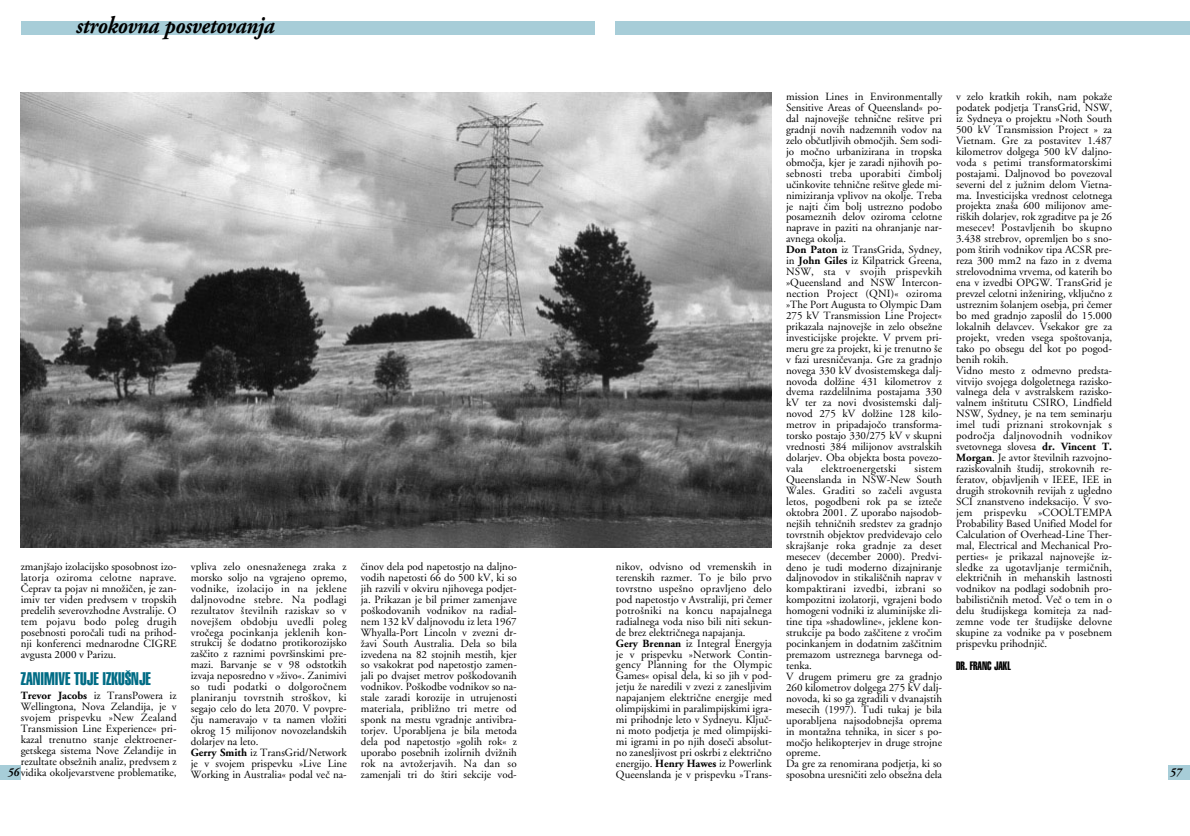
<style>
.page{position:relative;width:1190px;height:836px;background:#fff}
.page>*{position:absolute;margin:0;border:0;box-sizing:border-box;transform-origin:0 0}
.t1{font:italic 700 24px "Adobe Garamond";letter-spacing:-.015em;color:#000;scale:.9 1}
.t2{font:18px "Helvetica Extra Compressed";color:#006c85}
.t3{font:12px "Helvetica Extra Compressed";color:#000}
.t4{font:italic 700 12px "Adobe Garamond";color:#000;scale:.9 1}
.t5{font:11px/10.9px "Adobe Garamond";color:#000}
.t6{font:11px "Adobe Garamond";letter-spacing:.02em;color:#000}
.s1{font-weight:700}
.s2{font-weight:700;font-style:italic;font-size:12px}
</style>
<div class="page">
<div style="left:616px;top:21px;width:574px;height:14px;background:#a7cdd8"></div>
<div style="left:1169px;top:765px;width:21px;height:15px;background:#a7cdd8"></div>
<div style="left:21px;top:21px;width:573px;height:14px;background:#a7cdd8"></div>
<div style="left:0;top:765px;width:21px;height:15px;background:#a7cdd8"></div>
<img style="left:21px;top:92px;width:751px;height:456px">
<h1 class="t1" style="left:75px;top:16px;width:222px">strokovna posvetovanja</h1>
<p class="t5" style="left:21px;top:562px;width:158px;text-align:justify">zmanjπajo izolacijsko sposobnost izo&shy;latorja oziroma celotne naprave. »eprav ta pojav ni mnoæiËen, je zan&shy;imiv ter viden predvsem v tropskih predelih severovzhodne Avstralije. O tem pojavu bodo poleg drugih posebnosti poroËali tudi na prihod&shy;nji konferenci mednarodne CIGRE avgusta 2000 v Parizu.</p>
<h2 class="t2" style="left:21px;top:673px;width:132px">ZANIMIVE TUJE IZKU©NJE</h2>
<p class="t5" style="left:21px;top:691px;width:157px;text-align:justify"><span class="s1">Trevor Jacobs</span> iz TransPowera iz Wellingtona, Nova Zelandija, je v svojem prispevku flNew Zealand Transmission Line Experience« pri&shy;kazal trenutno stanje elektroener&shy;getskega sistema Nove Zelandije in rezultate obseænih analiz, predvsem z</p>
<p class="t5" style="left:7px;top:768px;width:171px"><span class="s2">56</span>vidika okoljevarstvene problematike,</p>
<p class="t5" style="left:191px;top:562px;width:158px">vpliva zelo onesnaæenega zraka z morsko soljo na vgrajeno opremo, vodnike, izolacijo in na jeklene daljnovodne stebre. Na podlagi rezultatov πtevilnih raziskav so v novejπem obdobju uvedli poleg vroËega pocinkanja jeklenih kon&shy;strukcij πe dodatno protikorozijsko zaπËito z raznimi povrπinskimi pre&shy;mazi. Barvanje se v 98 odstotkih izvaja neposredno v flæivo«. Zanimivi so tudi podatki o dolgoroËnem planiranju tovrstnih stroπkov, ki segajo celo do leta 2070. V povpre-Ëju nameravajo v ta namen vloæiti okrog 15 milijonov novozelandskih dolarjev na leto.<br><span class="s1">Gerry Smith</span> iz TransGrid/Network je v svojem prispevku flLive Line Working in Australia« podal veË na-</p>
<p class="t5" style="left:361px;top:562px;width:158px;text-align:justify">Ëinov dela pod napetostjo na daljno&shy;vodih napetosti 66 do 500 kV, ki so jih razvili v okviru njihovega podjet&shy;ja. Prikazan je bil primer zamenjave poπkodovanih vodnikov na radial&shy;nem 132 kV daljnovodu iz leta 1967<br>Whyalla-Port Lincoln v zvezni dr&shy;æavi South Australia. Dela so bila izvedena na 82 stojnih mestih, kjer so vsakokrat pod napetostjo zamen&shy;jali po dvajset metrov poπkodovanih vodnikov. Poπkodbe vodnikov so na&shy;stale zaradi korozije in utrujenosti materiala, pribliæno tri metre od sponk na mestu vgradnje antivibra&shy;torjev. Uporabljena je bila metoda dela pod napetostjo flgolih rok« z uporabo posebnih izolirnih dviænih rok na avtoæerjavih. Na dan so zamenjali tri do πtiri sekcije vod-</p>
<p class="t5" style="left:616px;top:562px;width:158px">nikov, odvisno od vremenskih in terenskih razmer. To je bilo prvo tovrstno uspeπno opravljeno delo pod napetostjo v Avstraliji, pri Ëemer potroπniki na koncu napajalnega radialnega voda niso bili niti sekun&shy;de brez elektriËnega napajanja.<br><span class="s1">Gery Brennan</span> iz Integral Energyja je v prispevku flNetwork Contin&shy;gency Planning for the Olympic Games« opisal dela, ki so jih v pod&shy;jetju æe naredili v zvezi z zanesljivim napajanjem elektriËne energije med olimpijskimi in paralimpijskimi igra&shy;mi prihodnje leto v Sydneyu. KljuË&shy;ni moto podjetja je med olimpijski&shy;mi igrami in po njih doseËi absolut&shy;no zanesljivost pri oskrbi z elektriËno energijo. <span class="s1">Henry Hawes</span> iz Powerlink Queenslanda je v prispevku flTrans-</p>
<p class="t5" style="left:786px;top:92px;width:158px">mission Lines in Environmentally Sensitive Areas of Queensland« po&shy;dal najnovejπe tehniËne reπitve pri gradnji novih nadzemnih vodov na zelo obËutljivih obmoËjih. Sem sodi&shy;jo moËno urbanizirana in tropska obmoËja, kjer je zaradi njihovih po&shy;sebnosti treba uporabiti Ëimbolj uËinkovite tehniËne reπitve glede mi&shy;nimiziranja vplivov na okolje. Treba je najti Ëim bolj ustrezno podobo posameznih delov oziroma celotne naprave in paziti na ohranjanje nar&shy;avnega okolja.<br><span class="s1">Don Paton</span> iz TransGrida, Sydney, in <span class="s1">John Giles</span> iz Kilpatrick Greena, NSW, sta v svojih prispevkih flQueensland and NSW Intercon&shy;nection Project (QNI)« oziroma flThe Port Augusta to Olympic Dam 275 kV Transmission Line Project« prikazala najnovejπe in zelo obseæne investicijske projekte. V prvem pri&shy;meru gre za projekt, ki je trenutno πe v fazi uresniËevanja. Gre za gradnjo novega 330 kV dvosistemskega dalj&shy;novoda dolæine 431 kilometrov z dvema razdelilnima postajama 330 kV ter za novi dvosistemski dalj&shy;novod 275 kV dolæine 128 kilo&shy;metrov in pripadajoËo transforma&shy;torsko postajo 330/275 kV v skupni vrednosti 384 milijonov avstralskih dolarjev. Oba objekta bosta povezo&shy;vala</p>
<p class="t6" style="left:821px;top:464px;width:77px">elektroenergetski</p>
<p class="t5" style="left:786px;top:464px;width:158px;text-indent:129px">sistem<br>Queenslanda in NSW-New South<br>Wales. Graditi so zaËeli avgusta letos, pogodbeni rok pa se izteËe oktobra 2001. Z uporabo najsodob&shy;nejπih tehniËnih sredstev za gradnjo tovrstnih objektov predvidevajo celo skrajπanje roka gradnje za deset mesecev (december 2000). Predvi&shy;deno je tudi moderno dizajniranje daljnovodov in stikaliπËnih naprav v kompaktirani izvedbi, izbrani so kompozitni izolatorji, vgrajeni bodo homogeni vodniki iz aluminijske zli&shy;tine tipa flshadowline«, jeklene kon&shy;strukcije pa bodo zaπËitene z vroËim pocinkanjem in dodatnim zaπËitnim premazom ustreznega barvnega od&shy;tenka.<br>V drugem primeru gre za gradnjo<br>260 kilometrov dolgega 275 kV dalj&shy;novoda, ki so ga zgradili v dvanajstih mesecih (1997). Tudi tukaj je bila uporabljena najsodobnejπa oprema in montaæna tehnika, in sicer s po&shy;moËjo helikopterjev in druge strojne opreme.<br>Da gre za renomirana podjetja, ki so sposobna uresniËiti zelo obseæna dela</p>
<p class="t5" style="left:956px;top:92px;width:158px">v zelo kratkih rokih, nam pokaæe podatek podjetja TransGrid, NSW, iz Sydneya o projektu flNoth South 500 kV Transmission Project fl za Vietnam. Gre za postavitev 1.487 kilometrov dolgega 500 kV daljno&shy;voda s petimi transformatorskimi postajami. Daljnovod bo povezoval severni del z juænim delom Vietna&shy;ma. Investicijska vrednost celotnega projekta znaπa 600 milijonov ame&shy;riπkih dolarjev, rok zgraditve pa je 26 mesecev! Postavljenih bo skupno 3.438 strebrov, opremljen bo s sno&shy;pom πtirih vodnikov tipa ACSR pre&shy;reza 300 mm2 na fazo in z dvema strelovodnima vrvema, od katerih bo ena v izvedbi OPGW. TransGrid je prevzel celotni inæeniring, vkljuËno z ustreznim πolanjem osebja, pri Ëemer bo med gradnjo zaposlil do 15.000 lokalnih delavcev. Vsekakor gre za projekt, vreden vsega spoπtovanja, tako po obsegu del kot po pogod&shy;benih rokih.<br>Vidno mesto z odmevno predsta&shy;vitvijo svojega dolgoletnega razisko&shy;valnega dela v avstralskem razisko&shy;valnem inπtitutu CSIRO, Lindfield NSW, Sydney, je na tem seminarju imel tudi priznani strokovnjak s podroËja daljnovodnih vodnikov svetovnega slovesa <span class="s1">dr. Vincent T.<br>Morgan</span>. Je avtor πtevilnih razvojno&shy;raziskovalnih πtudij, strokovnih re&shy;feratov, objavljenih v IEEE, IEE in drugih strokovnih revijah z ugledno SCI znanstveno indeksacijo. V svo&shy;jem prispevku flCOOLTEMPA Probability Based Unified Model for Calculation of Overhead-Line Ther&shy;mal, Electrical and Mechanical Pro&shy;perties« je prikazal najnovejπe iz&shy;sledke za ugotavljanje termiËnih, elektriËnih in mehanskih lastnosti vodnikov na podlagi sodobnih pro&shy;babilistiËnih metod. VeË o tem in o delu πtudijskega komiteja za nad&shy;zemne vode ter πtudijske delovne skupine za vodnike pa v posebnem prispevku prihodnjiË.</p>
<p class="t3" style="left:956px;top:662px;width:56px">DR. FRANC JAKL</p>
<p class="t4" style="left:1170px;top:767px;width:14px">57</p>
</div>
